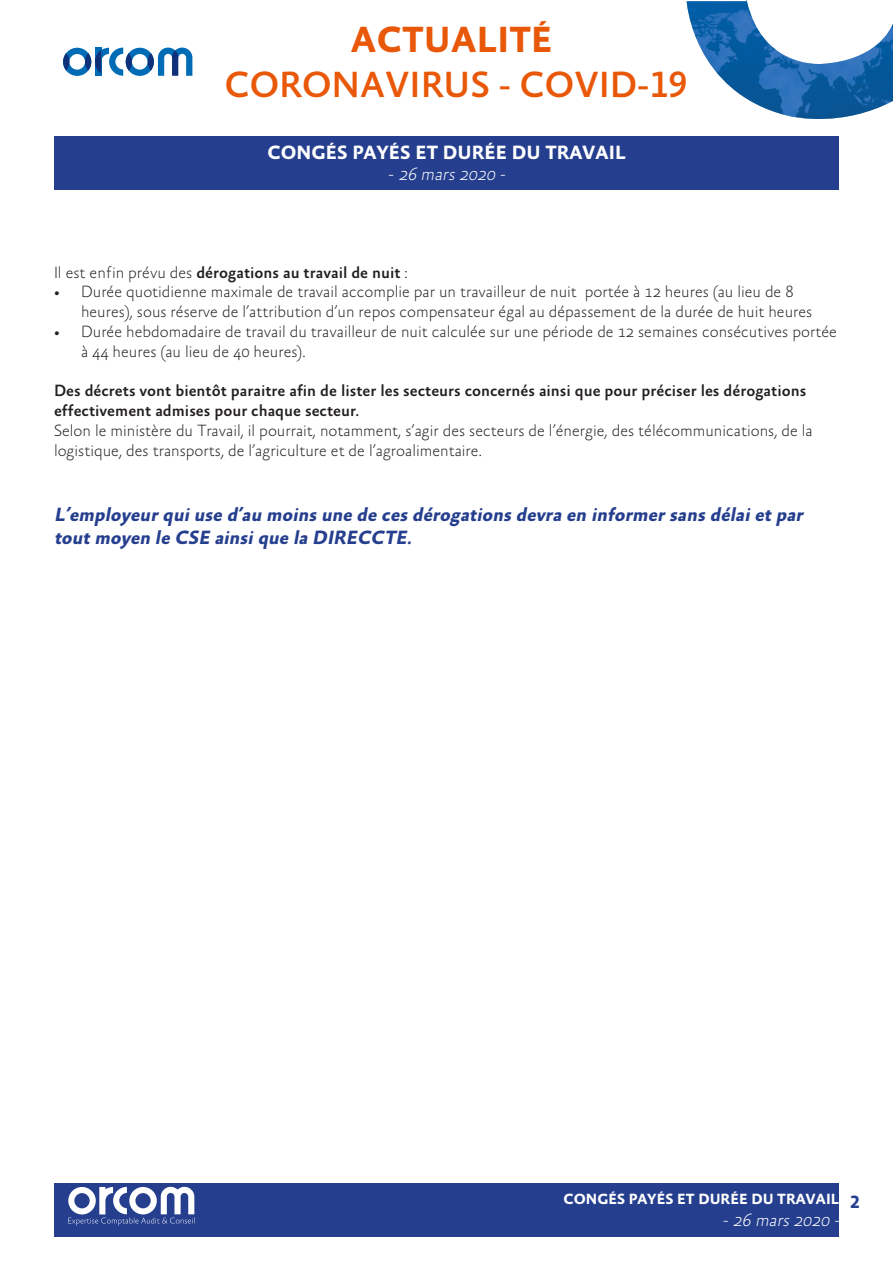
<style>
.page{position:relative;width:893px;height:1263px;background:#fff}
.page>*{position:absolute;margin:0;border:0;box-sizing:border-box;transform-origin:0 0}
.t1{font:500 37.05px "Absara Sans TF";color:#e85808}
.t2{font:700 37.05px "Absara Sans TF";color:#e85808}
.t3{font:italic 700 19.5px/23.4px "Absara Sans TF";color:#253f8e}
.t4{font:700 19.5px "Absara Sans TF";color:#fff}
.t5{font:italic 100 18px "Absara Sans";color:#fff}
.t6{font:700 18px "Absara Sans TF";color:#253f8e}
.t7{font:100 16.5px/19.8px "Absara Sans";color:#231f20}
.t8{font:500 16.5px/19.8px "Absara Sans TF";color:#231f20}
.t9{font:700 15px "Absara Sans TF";color:#fff}
.s1{font-family:"Absara TF";font-style:normal}
.s2{font-family:"Absara Sans";font-weight:100}
</style>
<div class="page">
<div style="left:54px;top:136px;width:785px;height:53px;background:#253f8e"></div>
<svg style="left:63px;top:48px;width:129px;height:28px"></svg>
<svg style="left:148px;top:53px;width:6px;height:18px"></svg>
<svg style="left:126px;top:53px;width:6px;height:18px"></svg>
<svg style="left:687px;top:0;width:206px;height:120px"></svg>
<div style="left:54px;top:1183px;width:785px;height:53px;background:#253f8e"></div>
<svg style="left:68px;top:1187px;width:127px;height:38px"></svg>
<h1 class="t2" style="left:351px;top:21px;width:204px">ACTUALITÉ</h1>
<h1 class="t1" style="left:225px;top:65px;width:464px">CORONAVIRUS - COVID-19</h1>
<p class="t4" style="left:267px;top:142px;width:360px">CONGÉS PAYÉS ET DURÉE DU TRAVAIL</p>
<p class="t5" style="left:389px;top:165px;width:121px"><span class="s1">-</span> 26 mars 2020 -</p>
<p class="t8" style="left:54px;top:263px;width:355px"><span class="s2">Il est enfin prévu des</span> dérogations au travail de nuit <span class="s2">:</span></p>
<p class="t7" style="left:81px;top:283px;width:733px;text-indent:-27px">• Durée quotidienne maximale de travail accomplie par un travailleur de nuit portée à 12 heures (au lieu de 8 heures), sous réserve de l’attribution d’un repos compensateur égal au dépassement de la durée de huit heures</p>
<p class="t7" style="left:81px;top:322px;width:757px;text-indent:-27px">• Durée hebdomadaire de travail du travailleur de nuit calculée sur une période de 12 semaines consécutives portée à 44 heures (au lieu de 40 heures).</p>
<p class="t8" style="left:54px;top:382px;width:754px">Des décrets vont bientôt paraitre afin de lister les secteurs concernés ainsi que pour préciser les dérogations effectivement admises pour chaque secteur.</p>
<p class="t7" style="left:54px;top:421px;width:760px">Selon le ministère du Travail, il pourrait, notamment, s’agir des secteurs de l’énergie, des télécommunications, de la logistique, des transports, de l’agriculture et de l’agroalimentaire.</p>
<p class="t3" style="left:54px;top:503px;width:754px">L’employeur quiuse d’au moins une de ces dérogations devra en informer sans délaiet par tout moyen le CSE ainsique la DIRECCTE.</p>
<p class="t9" style="left:563px;top:1191px;width:277px">CONGÉS PAYÉS ET DURÉE DU TRAVAIL</p>
<p class="t5" style="left:723px;top:1210px;width:121px"><span class="s1">-</span> 26 mars 2020 -</p>
<p class="t6" style="left:850px;top:1192px;width:11px">2</p>
</div>
